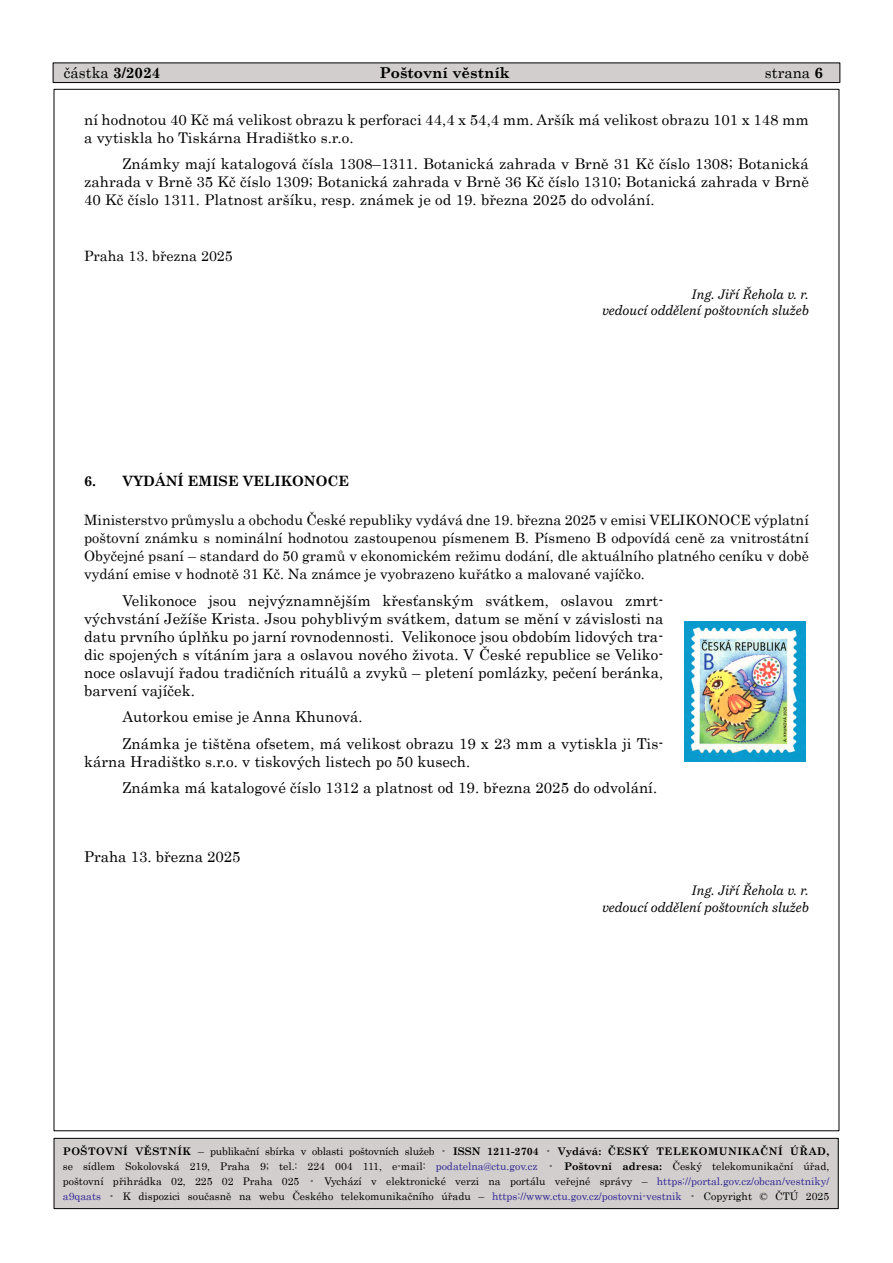
<style>
.page{position:relative;width:893px;height:1263px;background:#fff}
.page>*{position:absolute;margin:0;border:0;box-sizing:border-box;transform-origin:0 0}
.t1{font:15px/18px "Century";letter-spacing:.005em;color:#000}
.t2{font:700 15px "Century Schoolbook";color:#000}
.t3{font:14.7px/18px "Century";letter-spacing:.005em;color:#000}
.t4{font:14.25px/18px "Century";color:#000;text-align:justify}
.t5{font:700 14.25px "Century Schoolbook";color:#000}
.t6{font:italic 13.5px/16.2px "Bressay";color:#000;text-align:right}
.t7{font:10.5px/14.9px "Century";color:#000;text-align:justify}
.t8{font:700 10.5px "Century Schoolbook";letter-spacing:.05em;color:#000}
.s1{font-family:"Century Schoolbook";font-weight:700}
.s2{font-family:"Century";font-weight:400}
.s3{font-family:"Century";font-weight:400;color:#666}
.s4{color:#302795}
.s5{color:#666}
</style>
<div class="page">
<div style="left:53px;top:63px;width:787px;height:20px;background:#d2cecd"></div>
<div style="left:53px;top:63px;width:787px;height:20px;border:1px solid #000"></div>
<div style="left:54px;top:1138px;width:784px;height:70px;background:#d2cecd"></div>
<div style="left:54px;top:1138px;width:785px;height:71px;border:1px solid #000"></div>
<img style="left:685px;top:622px;width:120px;height:140px">
<p class="t1" style="left:64px;top:63px;width:98px">částka <span class="s1">3/2024</span></p>
<p class="t2" style="left:379px;top:61px;width:132px">Poštovní věstník</p>
<p class="t1" style="left:765px;top:63px;width:60px">strana <span class="s1">6</span></p>
<p class="t3" style="left:84px;top:109px;width:726px">ní hodnotou 40 Kč má velikost obrazu k perforaci 44,4 x 54,4 mm. Aršík má velikost obrazu 101 x 148 mm a vytiskla ho Tiskárna Hradištko s.r.o.</p>
<p class="t3" style="left:84px;top:153px;width:726px;text-align:justify;text-indent:38px">Známky mají katalogová čísla 1308–1311. Botanická zahrada v Brně 31 Kč číslo 1308; Botanická zahrada v Brně 35 Kč číslo 1309; Botanická zahrada v Brně 36 Kč číslo 1310; Botanická zahrada v Brně 40 Kč číslo 1311. Platnost aršíku, resp. známek je od 19. března 2025 do odvolání.</p>
<p class="t4" style="left:84px;top:246px;width:150px">Praha 13. března 2025</p>
<p class="t6" style="left:602px;top:286px;width:208px">Ing. Jiří Řehola v. r.<br>vedoucí oddělení poštovních služeb</p>
<p class="t5" style="left:84px;top:470px;width:266px">6. VYDÁNÍ EMISE VELIKONOCE</p>
<p class="t4" style="left:84px;top:510px;width:726px">Ministerstvo průmyslu a obchodu České republiky vydává dne 19. března 2025 v emisi VELIKONOCE výplatní poštovní známku s nominální hodnotou zastoupenou písmenem B. Písmeno B odpovídá ceně za vnitrostátní Obyčejné psaní – standard do 50 gramů v ekonomickém režimu dodání, dle aktuálního platného ceníku v době vydání emise v hodnotě 31 Kč. Na známce je vyobrazeno kuřátko a malované vajíčko.</p>
<p class="t1" style="left:84px;top:590px;width:581px;text-align:justify;text-indent:38px">Velikonoce jsou nejvýznamnějším křesťanským svátkem, oslavou zmrt&shy;výchvstání Ježíše Krista. Jsou pohyblivým svátkem, datum se mění v závislosti na datu prvního úplňku po jarní rovnodennosti. Velikonoce jsou obdobím lidových tra&shy;dic spojených s vítáním jara a oslavou nového života. V České republice se Veliko&shy;noce oslavují řadou tradičních rituálů a zvyků – pletení pomlázky, pečení beránka, barvení vajíček.</p>
<p class="t1" style="left:122px;top:702px;width:542px;line-height:26.5px">Autorkou emise je Anna Khunová.<br>Známka je tištěna ofsetem, má velikost obrazu 19 x 23 mm a vytiskla ji Tis-</p>
<p class="t1" style="left:122px;top:747px;width:536px;line-height:26.5px;text-indent:-38px">kárna Hradištko s.r.o. v tiskových listech po 50 kusech.<br>Známka má katalogové číslo 1312 a platnost od 19. března 2025 do odvolání.</p>
<p class="t1" style="left:84px;top:846px;width:158px">Praha 13. března 2025</p>
<p class="t6" style="left:602px;top:882px;width:208px">Ing. Jiří Řehola v. r.<br>vedoucí oddělení poštovních služeb</p>
<p class="t8" style="left:63px;top:1143px;width:768px">POŠTOVNÍ VĚSTNÍK <span class="s2">– publikační sbírka v oblasti poštovních služeb</span> <span class="s3">•</span> ISSN 1211-2704 <span class="s3">•</span> Vydává: ČESKÝ TELEKOMUNIKAČNÍ ÚŘAD,</p>
<p class="t7" style="left:63px;top:1158px;width:768px">se sídlem Sokolovská 219, Praha 9; tel.: 224 004 111, e-mail: <span class="s4">podatelna@ctu.gov.cz</span> <span class="s5">•</span> <span class="s1">Poštovní adresa:</span> Český telekomunikační úřad, poštovní přihrádka 02, 225 02 Praha 025 <span class="s5">•</span> Vychází v elektronické verzi na portálu veřejné správy – <span class="s4">https://portal.gov.cz/obcan/vestniky/ a9qaats</span> <span class="s5">•</span> K dispozici současně na webu Českého telekomunikačního úřadu – <span class="s4">https://www.ctu.gov.cz/postovni-vestnik</span> <span class="s5">•</span> Copyright © ČTÚ 2025</p>
</div>
